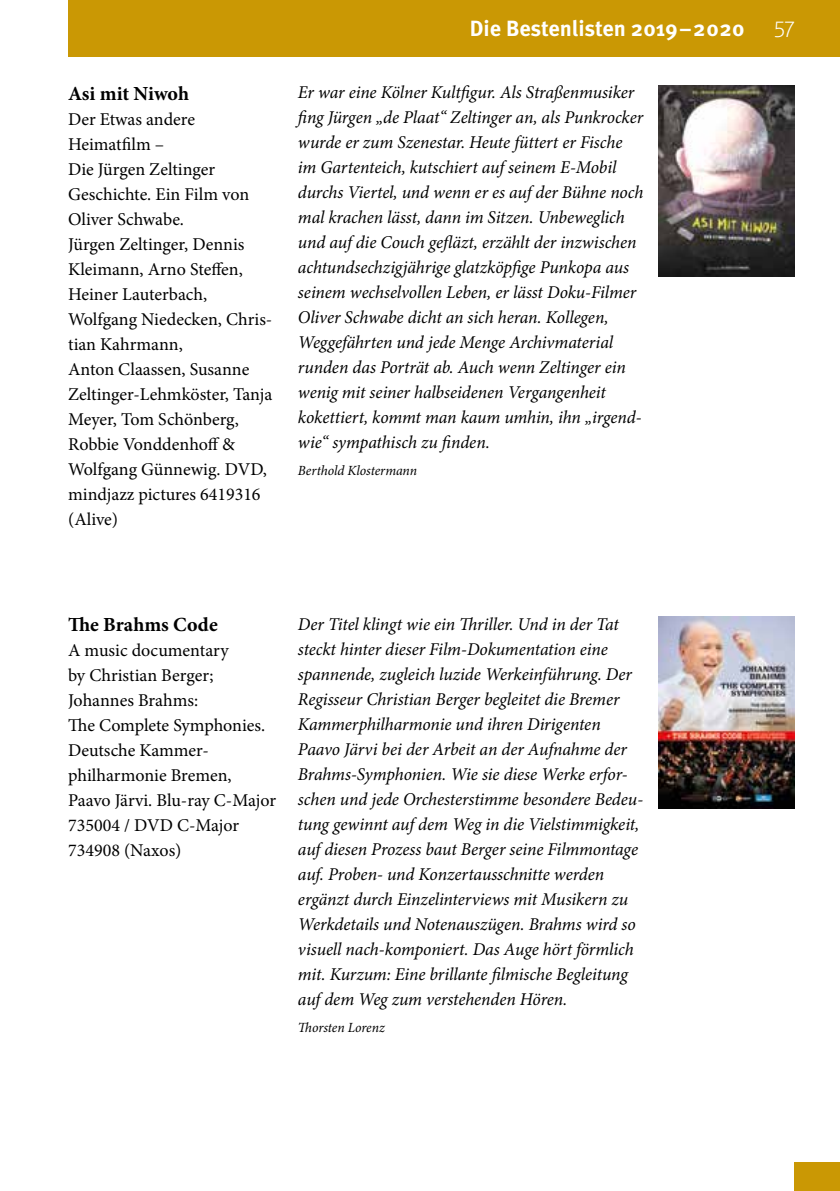
<style>
.page{position:relative;width:840px;height:1191px;background:#fff}
.page>*{position:absolute;margin:0;border:0;box-sizing:border-box;transform-origin:0 0}
.t1{font:700 22px "Meta Pro";color:#fff}
.t2{font:300 22px "Meta Head OT";color:#fff}
.t3{font:700 20px "Minion Pro";color:#000}
.t4{font:italic 18px/25px "Minion Pro";letter-spacing:-.005em;color:#000}
.t5{font:18px/25px "Minion Pro";color:#000}
.t6{font:italic 14px "Minion Pro";letter-spacing:-.005em;color:#000}
</style>
<div class="page">
<div style="left:68px;top:0;width:771px;height:57px;background:#ca9804"></div>
<div style="left:794px;top:1162px;width:45px;height:29px;background:#ca9804"></div>
<img style="left:658px;top:85px;width:136px;height:192px">
<img style="left:658px;top:616px;width:136px;height:192px">
<p class="t3" style="left:68px;top:79px;width:122px">Asi mit Niwoh</p>
<p class="t5" style="left:68px;top:106px;width:206px">Der Etwas andere<br>Heimatfilm –<br>Die Jürgen Zeltinger<br>Geschichte. Ein Film von<br>Oliver Schwabe.<br>Jürgen Zeltinger, Dennis<br>Kleimann, Arno Steffen,<br>Heiner Lauterbach,<br>Wolfgang Niedecken, Chris&shy;tian Kahrmann,<br>Anton Claassen, Susanne<br>Zeltinger-Lehmköster, Tanja<br>Meyer, Tom Schönberg,<br>Robbie Vonddenhoff &amp;<br>Wolfgang Günnewig. DVD, mindjazz pictures 6419316 (Alive)</p>
<p class="t1" style="left:469px;top:15px;width:276px">Die Bestenlisten 2019–2020</p>
<p class="t2" style="left:773px;top:17px;width:22px">57</p>
<p class="t4" style="left:298px;top:80px;width:347px">Er war eine Kölner Kultfigur. Als Straßenmusiker fing Jürgen „de Plaat“ Zeltinger an, als Punkrocker wurde er zum Szenestar. Heute füttert er Fische im Gartenteich, kutschiert auf seinem E-Mobil durchs Viertel, und wenn er es auf der Bühne noch mal krachen lässt, dann im Sitzen. Unbeweglich und auf die Couch gefläzt, erzählt der inzwischen achtundsechzigjährige glatzköpfige Punkopa aus seinem wechselvollen Leben, er lässt Doku-Filmer Oliver Schwabe dicht an sich heran. Kollegen, Weggefährten und jede Menge Archivmaterial runden das Porträt ab. Auch wenn Zeltinger ein wenig mit seiner halbseidenen Vergangenheit kokettiert, kommt man kaum umhin, ihn „irgend&shy;wie“ sympathisch zu finden.</p>
<p class="t6" style="left:298px;top:461px;width:120px">Berthold Klostermann</p>
<p class="t3" style="left:68px;top:610px;width:151px">The Brahms Code</p>
<p class="t5" style="left:68px;top:638px;width:209px">A music documentary<br>by Christian Berger;<br>Johannes Brahms:<br>The Complete Symphonies.<br>Deutsche Kammer&shy;philharmonie Bremen,<br>Paavo Järvi. Blu-ray C-Major<br>735004 / DVD C-Major<br>734908 (Naxos)</p>
<p class="t4" style="left:298px;top:611px;width:346px">Der Titel klingt wie ein Thriller. Und in der Tat steckt hinter dieser Film-Dokumentation eine spannende, zugleich luzide Werkeinführung. Der Regisseur Christian Berger begleitet die Bremer Kammerphilharmonie und ihren Dirigenten Paavo Järvi bei der Arbeit an der Aufnahme der Brahms-Symphonien. Wie sie diese Werke erfor&shy;schen und jede Orchesterstimme besondere Bedeu&shy;tung gewinnt auf dem Weg in die Vielstimmigkeit, auf diesen Prozess baut Berger seine Filmmontage auf. Proben- und Konzertausschnitte werden ergänzt durch Einzelinterviews mit Musikern zu Werkdetails und Notenauszügen. Brahms wird so visuell nach-komponiert. Das Auge hört förmlich mit. Kurzum: Eine brillante filmische Begleitung auf dem Weg zum verstehenden Hören.</p>
<p class="t6" style="left:298px;top:1017px;width:88px">Thorsten Lorenz</p>
</div>
